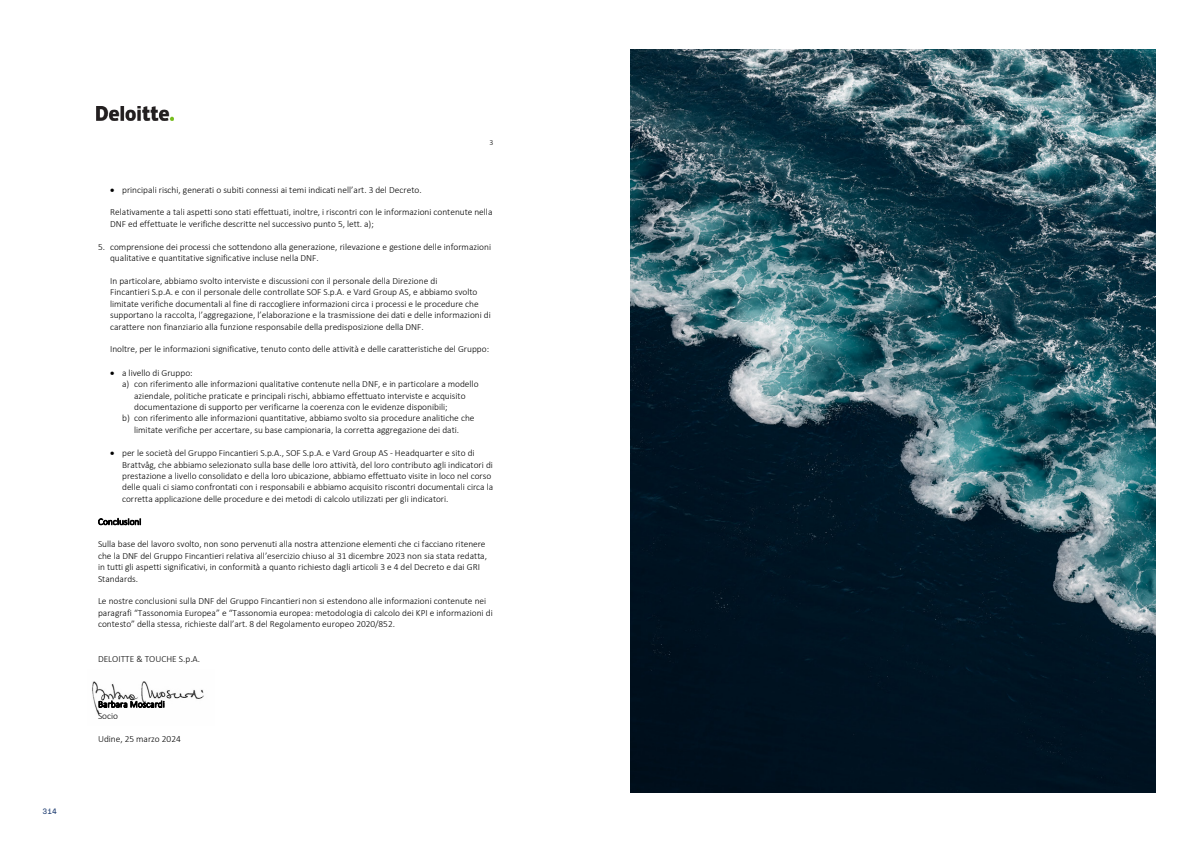
<style>
.page{position:relative;width:1191px;height:842px;background:#fff}
.page>*{position:absolute;margin:0;border:0;box-sizing:border-box;transform-origin:0 0}
.t1{font:300 9.4px/11.4px "Calibri";color:#000}
.t2{font:500 8px "Fraktion Mono";color:#1d3c71}
.t3{font:300 7.8px "Calibri";color:#000}
</style>
<div class="page">
<img style="left:630px;top:50px;width:525px;height:742px">
<img style="left:97px;top:106px;width:77px;height:14px">
<img style="left:92px;top:681px;width:112px;height:34px">
<p class="t2" style="left:43px;top:804px;width:16px">314</p>
<p class="t3" style="left:489px;top:138px;width:5px">3</p>
<p class="t1" style="left:110px;top:184px;width:313px">• principali rischi, generati o subiti connessi ai temi indicati nell’art. 3 del Decreto.</p>
<p class="t1" style="left:110px;top:207px;width:384px">Relativamente a tali aspetti sono stati effettuati, inoltre, i riscontri con le informazioni contenute nella<br>DNF ed effettuate le verifiche descritte nel successivo punto 5, lett. a);</p>
<p class="t1" style="left:110px;top:241px;width:382px;text-indent:-12px">5. comprensione dei processi che sottendono alla generazione, rilevazione e gestione delle informazioni qualitative e quantitative significative incluse nella DNF.</p>
<p class="t1" style="left:110px;top:275px;width:382px">In particolare, abbiamo svolto interviste e discussioni con il personale della Direzione di<br>Fincantieri S.p.A. e con il personale delle controllate SOF S.p.A. e Vard Group AS, e abbiamo svolto limitate verifiche documentali al fine di raccogliere informazioni circa i processi e le procedure che supportano la raccolta, l’aggregazione, l’elaborazione e la trasmissione dei dati e delle informazioni di carattere non finanziario alla funzione responsabile della predisposizione della DNF.</p>
<p class="t1" style="left:110px;top:343px;width:380px">Inoltre, per le informazioni significative, tenuto conto delle attività e delle caratteristiche del Gruppo:</p>
<p class="t1" style="left:110px;top:367px;width:84px">• a livello di Gruppo:</p>
<p class="t1" style="left:122px;top:378px;width:358px">a) con riferimento alle informazioni qualitative contenute nella DNF, e in particolare a modello</p>
<p class="t1" style="left:134px;top:390px;width:333px">aziendale, politiche praticate e principali rischi, abbiamo effettuato interviste e acquisito</p>
<p class="t1" style="left:134px;top:401px;width:315px">documentazione di supporto per verificarne la coerenza con le evidenze disponibili;</p>
<p class="t1" style="left:122px;top:413px;width:354px">b) con riferimento alle informazioni quantitative, abbiamo svolto sia procedure analitiche che</p>
<p class="t1" style="left:134px;top:424px;width:326px">limitate verifiche per accertare, su base campionaria, la corretta aggregazione dei dati.</p>
<p class="t1" style="left:122px;top:447px;width:373px;text-indent:-12px">• per le società del Gruppo Fincantieri S.p.A., SOF S.p.A. e Vard Group AS - Headquarter e sito di Brattvåg, che abbiamo selezionato sulla base delle loro attività, del loro contributo agli indicatori di prestazione a livello consolidato e della loro ubicazione, abbiamo effettuato visite in loco nel corso delle quali ci siamo confrontati con i responsabili e abbiamo acquisito riscontri documentali circa la corretta applicazione delle procedure e dei metodi di calcolo utilizzati per gli indicatori.</p>
<p class="t1" style="left:98px;top:516px;width:45px">Conclusioni</p>
<p class="t1" style="left:98px;top:538px;width:390px">Sulla base del lavoro svolto, non sono pervenuti alla nostra attenzione elementi che ci facciano ritenere che la DNF del Gruppo Fincantieri relativa all’esercizio chiuso al 31 dicembre 2023 non sia stata redatta, in tutti gli aspetti significativi, in conformità a quanto richiesto dagli articoli 3 e 4 del Decreto e dai GRI Standards.</p>
<p class="t1" style="left:98px;top:596px;width:396px">Le nostre conclusioni sulla DNF del Gruppo Fincantieri non si estendono alle informazioni contenute nei paragrafi “Tassonomia Europea” e “Tassonomia europea: metodologia di calcolo dei KPI e informazioni di contesto” della stessa, richieste dall’art. 8 del Regolamento europeo 2020/852.</p>
<p class="t1" style="left:98px;top:653px;width:104px">DELOITTE &amp; TOUCHE S.p.A.</p>
<p class="t1" style="left:98px;top:698px;width:68px">Barbara Moscardi<br>Socio</p>
<p class="t1" style="left:98px;top:733px;width:84px">Udine, 25 marzo 2024</p>
</div>
